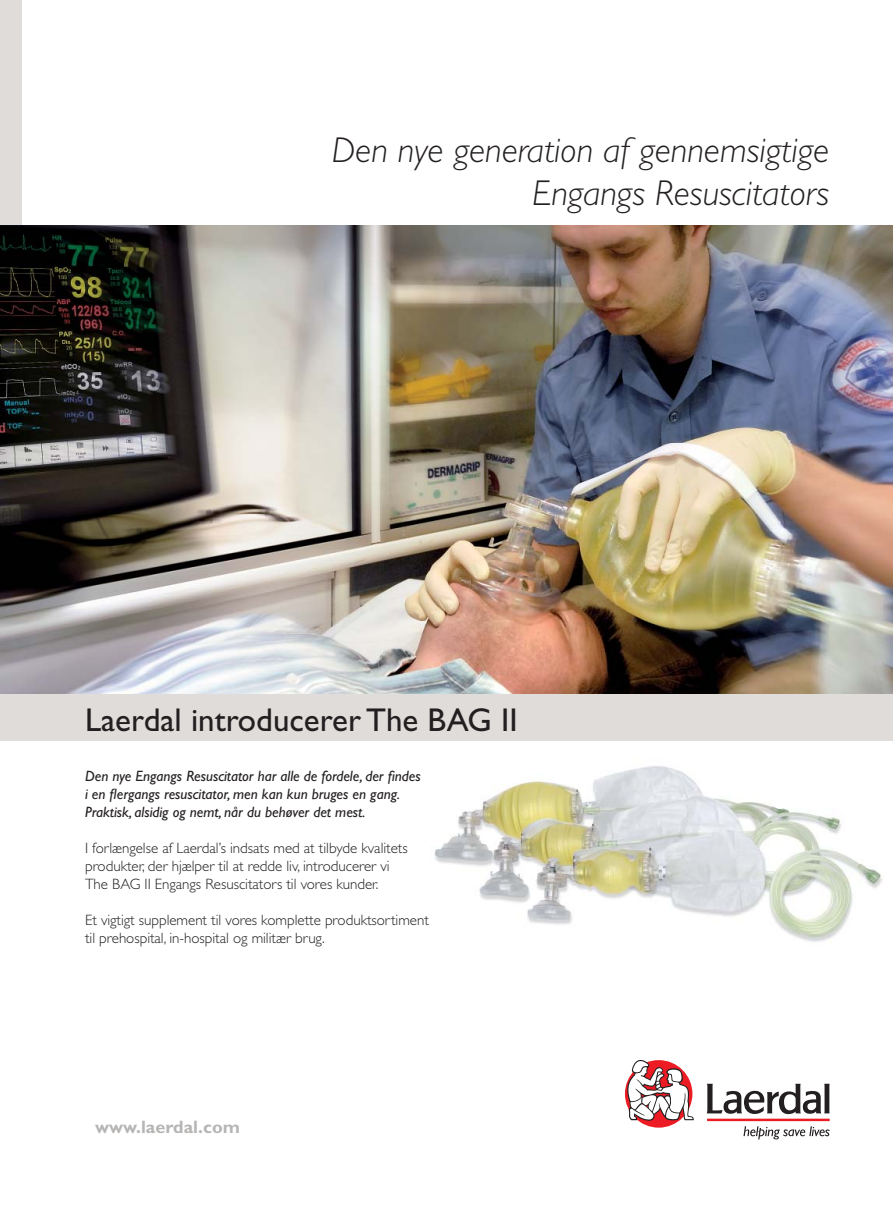
<style>
.page{position:relative;width:893px;height:1217px;background:#fff}
.page>*{position:absolute;margin:0;border:0;box-sizing:border-box;transform-origin:0 0}
.t1{font:italic 300 36px/43.2px "Gill Sans";color:#231f20;text-align:right}
.t2{font:33px "Gill Sans";color:#231f20}
.t3{font:700 18px "Gill Sans";color:#b7b5b4}
.t4{font:300 15px/18px "Gill Sans";color:#231f20}
.t5{font:italic 15px/18px "Gill Sans";color:#231f20}
</style>
<div class="page">
<img style="left:434px;top:766px;width:448px;height:176px">
<div style="left:0;top:0;width:21px;height:727px;background:#dfdcda"></div>
<div style="left:0;top:693px;width:893px;height:47px;background:#dfdcda"></div>
<img style="left:0;top:225px;width:893px;height:468px">
<div style="left:625px;top:1059px;width:67px;height:68px;background:#ed1c24;border-radius:50%"></div>
<svg style="left:625px;top:1059px;width:69px;height:62px"></svg>
<svg style="left:707px;top:1083px;width:123px;height:32px"></svg>
<hr style="left:707px;top:1118px;width:123px;height:2px;background:#ed1c24">
<svg style="left:743px;top:1126px;width:86px;height:13px"></svg>
<h1 class="t1" style="left:332px;top:132px;width:499px">Den nye generation af gennemsigtige<br>Engangs Resuscitators</h1>
<h2 class="t2" style="left:85px;top:708px;width:434px">Laerdal introducerer The BAG II</h2>
<p class="t5" style="left:85px;top:768px;width:337px">Den nye Engangs Resuscitator har alle de fordele, der findes i en flergangs resuscitator, men kan kun bruges en gang.<br>Praktisk, alsidig og nemt, når du behøver det mest.</p>
<p class="t4" style="left:85px;top:840px;width:324px">I forlængelse af Laerdal’s indsats med at tilbyde kvalitets produkter, der hjælper til at redde liv, introducerer vi<br>The BAG II Engangs Resuscitators til vores kunder.</p>
<p class="t4" style="left:85px;top:912px;width:345px">Et vigtigt supplement til vores komplette produktsortiment til prehospital, in-hospital og militær brug.</p>
<p class="t3" style="left:95px;top:1119px;width:146px">www.laerdal.com</p>
</div>
